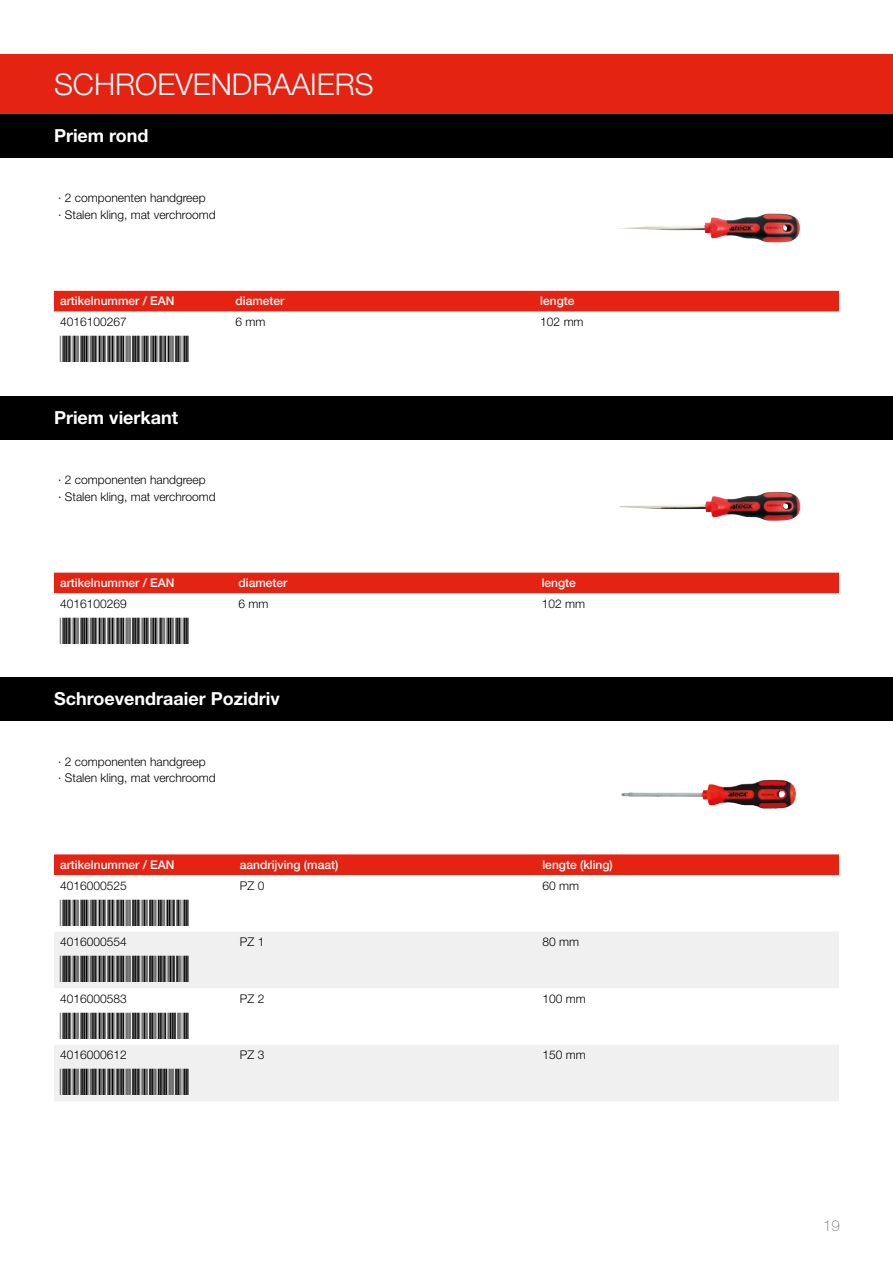
<style>
.page{position:relative;width:893px;height:1263px;background:#fff}
.page>*{position:absolute;margin:0;border:0;box-sizing:border-box;transform-origin:0 0}
.t1{font:34.5px "BCC393 to 1 HD Wide";color:#000}
.t2{font:300 30px "Helvetica Neue LT Std";color:#fff}
.t3{font:700 18px "Helvetica Neue LT Std";color:#fff}
.t4{font:100 15px "Helvetica Neue LT Std";color:#706f6f}
.t5{font:300 12px/16.5px "Helvetica Neue LT Std";color:#000}
.t6{font:500 12px "Helvetica Neue LT Std";color:#fff}
</style>
<div class="page">
<div style="left:0;top:54px;width:893px;height:64px;background:#e42313"></div>
<div style="left:0;top:114px;width:893px;height:43px;background:#000"></div>
<div style="left:0;top:396px;width:893px;height:43px;background:#000"></div>
<div style="left:0;top:677px;width:893px;height:44px;background:#000"></div>
<div style="left:54px;top:291px;width:785px;height:20px;background:#e42313"></div>
<div style="left:54px;top:573px;width:785px;height:20px;background:#e42313"></div>
<div style="left:54px;top:854px;width:785px;height:21px;background:#e42313"></div>
<svg style="left:54px;top:932px;width:785px;height:169px;fill:#f0f0f0"></svg>
<img style="left:617px;top:213px;width:183px;height:29px">
<img style="left:619px;top:492px;width:182px;height:29px">
<img style="left:621px;top:779px;width:175px;height:30px">
<h2 class="t2" style="left:54px;top:66px;width:321px">SCHROEVENDRAAIERS</h2>
<h3 class="t3" style="left:54px;top:124px;width:96px">Priem rond</h3>
<p class="t5" style="left:58px;top:190px;width:159px">· 2 componenten handgreep<br>· Stalen kling, mat verchroomd</p>
<p class="t6" style="left:60px;top:294px;width:116px">artikelnummer / EAN</p>
<p class="t6" style="left:236px;top:294px;width:50px">diameter</p>
<p class="t6" style="left:540px;top:294px;width:36px">lengte</p>
<p class="t5" style="left:60px;top:313px;width:68px">4016100267</p>
<h1 class="t1" style="left:60px;top:330px;width:131px">*8715883011860*</h1>
<p class="t5" style="left:236px;top:313px;width:31px">6 mm</p>
<p class="t5" style="left:540px;top:313px;width:45px">102 mm</p>
<h3 class="t3" style="left:54px;top:406px;width:126px">Priem vierkant</h3>
<p class="t5" style="left:58px;top:471px;width:159px">· 2 componenten handgreep<br>· Stalen kling, mat verchroomd</p>
<p class="t6" style="left:60px;top:576px;width:116px">artikelnummer / EAN</p>
<p class="t6" style="left:238px;top:576px;width:50px">diameter</p>
<p class="t6" style="left:542px;top:576px;width:36px">lengte</p>
<p class="t5" style="left:60px;top:595px;width:68px">4016100269</p>
<h1 class="t1" style="left:60px;top:612px;width:131px">*8715883011877*</h1>
<p class="t5" style="left:238px;top:595px;width:31px">6 mm</p>
<p class="t5" style="left:542px;top:595px;width:45px">102 mm</p>
<h3 class="t3" style="left:54px;top:688px;width:227px">Schroevendraaier Pozidriv</h3>
<p class="t5" style="left:58px;top:753px;width:159px">· 2 componenten handgreep<br>· Stalen kling, mat verchroomd</p>
<p class="t6" style="left:60px;top:857px;width:116px">artikelnummer / EAN</p>
<p class="t6" style="left:240px;top:857px;width:100px">aandrijving (maat)</p>
<p class="t6" style="left:542px;top:857px;width:72px">lengte (kling)</p>
<p class="t5" style="left:60px;top:877px;width:68px">4016000525</p>
<h1 class="t1" style="left:60px;top:893px;width:131px">*8715883010009*</h1>
<p class="t5" style="left:240px;top:877px;width:26px">PZ 0</p>
<p class="t5" style="left:542px;top:877px;width:38px">60 mm</p>
<p class="t5" style="left:60px;top:933px;width:68px">4016000554</p>
<h1 class="t1" style="left:60px;top:950px;width:131px">*8715883010016*</h1>
<p class="t5" style="left:60px;top:990px;width:68px">4016000583</p>
<h1 class="t1" style="left:60px;top:1007px;width:131px">*8715883010023*</h1>
<p class="t5" style="left:60px;top:1046px;width:68px">4016000612</p>
<h1 class="t1" style="left:60px;top:1063px;width:131px">*8715883010030*</h1>
<p class="t5" style="left:240px;top:933px;width:26px">PZ 1</p>
<p class="t5" style="left:542px;top:933px;width:38px">80 mm</p>
<p class="t5" style="left:240px;top:990px;width:26px">PZ 2</p>
<p class="t5" style="left:542px;top:990px;width:45px">100 mm</p>
<p class="t5" style="left:240px;top:1046px;width:26px">PZ 3</p>
<p class="t5" style="left:542px;top:1046px;width:45px">150 mm</p>
<p class="t4" style="left:823px;top:1217px;width:18px">19</p>
</div>
